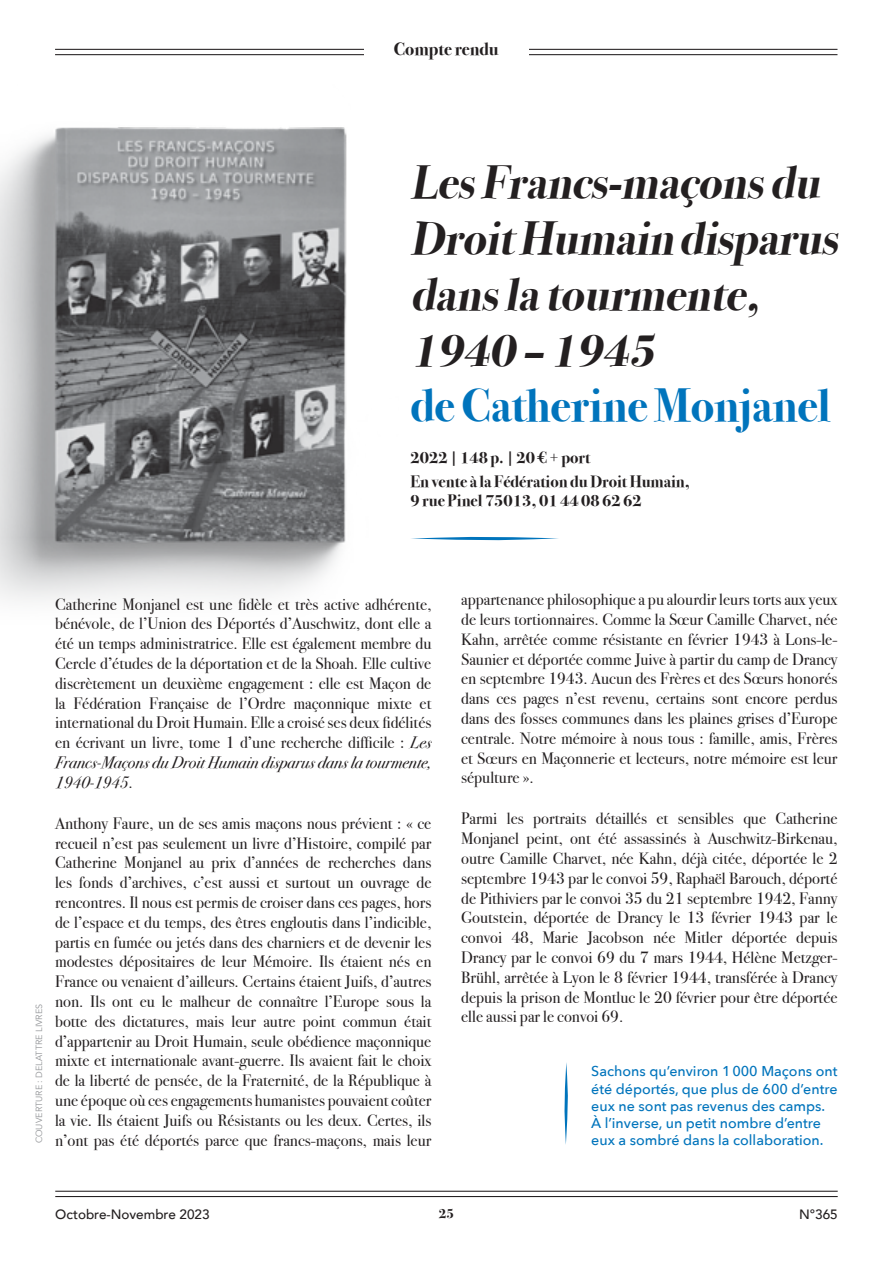
<style>
.page{position:relative;width:893px;height:1263px;background:#fff}
.page>*{position:absolute;margin:0;border:0;box-sizing:border-box;transform-origin:0 0}
.t1{font:italic 700 46.5px/55.8px "Bodoni Svty Two ITCTT";color:#231f20}
.t2{font:700 46.5px "Bodoni Svty Two ITCTT";letter-spacing:-.005em;color:#0074bc}
.t3{font:700 18px "Bodoni Svty Two OSITCTT";color:#231f20}
.t4{font:16.5px/19.8px "Bodoni Svty Two ITCTT";color:#231f20;text-align:justify}
.t5{font:700 16.5px/24px "Bodoni Svty Two ITCTT";color:#231f20}
.t6{font:500 14.25px/17.1px "Avenir Next";color:#0074bc}
.t7{font:500 13.5px "Avenir";color:#231f20}
.t8{font:700 13.5px "Bodoni Svty Two ITCTT";color:#231f20}
.t9{font:9px "Avenir";color:#939598}
.s1{font-style:italic}
</style>
<div class="page">
<hr style="left:55px;top:1191px;width:783px;height:1px;background:#231f20">
<hr style="left:55px;top:1196px;width:783px;height:1px;background:#231f20">
<hr style="left:55px;top:49px;width:782px;height:1px;background:#231f20">
<hr style="left:55px;top:54px;width:782px;height:1px;background:#231f20">
<img style="left:0;top:127px;width:347px;height:474px">
<div style="left:364px;top:39px;width:164px;height:21px;background:#fff"></div>
<svg style="left:411px;top:536px;width:148px;height:5px"></svg>
<svg style="left:564px;top:1063px;width:4px;height:81px"></svg>
<p class="t3" style="left:394px;top:39px;width:106px">Compte rendu</p>
<h1 class="t1" style="left:410px;top:151px;width:441px">LesFrancs-maçonsdu<br>DroitHumain disp arus danslatourmente,<br>1940 –1945</h1>
<h1 class="t2" style="left:410px;top:367px;width:422px">de Catherine Monjanel</h1>
<p class="t5" style="left:410px;top:444px;width:281px">2022 | 148 p. | 20€ + port<br>En vente à la Fédération du Droit Humain,</p>
<p class="t5" style="left:410px;top:487px;width:233px">9 rue Pinel 75013, 01 44 08 62 62</p>
<p class="t9" style="left:34px;top:1143px;width:141px;rotate:-90deg">COUVERTURE : DELATTRE LIVRES</p>
<p class="t4" style="left:55px;top:592px;width:378px">Catherine Monjanel est une fidèle et très active adhérente, bénévole, de l’Union des Déportés d’Auschwitz, dont elle a été un temps administratrice. Elle est également membre du Cercle d’études de la déportation et de la Shoah. Elle cultive discrètement un deuxième engagement : elle est Maçon de la Fédération Française de l’Ordre maçonnique mixte et international du Droit Humain. Elle a croisé ses deux fidélités en écrivant un livre, tome 1 d’une recherche difficile : <span class="s1">Les Francs-Maçons du Droit Humain disparus dans la tourmente, 1940-1945</span>.</p>
<p class="t4" style="left:55px;top:811px;width:378px">Anthony Faure, un de ses amis maçons nous prévient : « ce recueil n’est pas seulement un livre d’Histoire, compilé par Catherine Monjanel au prix d’années de recherches dans les fonds d’archives, c’est aussi et surtout un ouvrage de rencontres. Il nous est permis de croiser dans ces pages, hors de l’espace et du temps, des êtres engloutis dans l’indicible, partis en fumée ou jetés dans des charniers et de devenir les modestes dépositaires de leur Mémoire. Ils étaient nés en France ou venaient d’ailleurs. Certains étaient Juifs, d’autres non. Ils ont eu le malheur de connaître l’Europe sous la botte des dictatures, mais leur autre point commun était d’appartenir au Droit Humain, seule obédience maçonnique mixte et internationale avant-guerre. Ils avaient fait le choix de la liberté de pensée, de la Fraternité, de la République à une époque où ces engagements humanistes pouvaient coûter la vie. Ils étaient Juifs ou Résistants ou les deux. Certes, ils n’ont pas été déportés parce que francs-maçons, mais leur</p>
<p class="t4" style="left:461px;top:588px;width:378px">appartenance philosophique a pu alourdir leurs torts aux yeux de leurs tortionnaires. Comme la Sœur Camille Charvet, née Kahn, arrêtée comme résistante en février 1943 à Lons-le-Saunier et déportée comme Juive à partir du camp de Drancy en septembre 1943. Aucun des Frères et des Sœurs honorés dans ces pages n’est revenu, certains sont encore perdus dans des fosses communes dans les plaines grises d’Europe centrale. Notre mémoire à nous tous : famille, amis, Frères et Sœurs en Maçonnerie et lecteurs, notre mémoire est leur sépulture ».</p>
<p class="t4" style="left:461px;top:807px;width:378px">Parmi les portraits détaillés et sensibles que Catherine Monjanel peint, ont été assassinés à Auschwitz‑Birkenau, outre Camille Charvet, née Kahn, déjà citée, déportée le 2 septembre 1943 par le convoi 59, Raphaël Barouch, déporté de Pithiviers par le convoi 35 du 21 septembre 1942, Fanny Goutstein, déportée de Drancy le 13 février 1943 par le convoi 48, Marie Jacobson née Mitler déportée depuis Drancy par le convoi 69 du 7 mars 1944, Hélène Metzger-Brühl, arrêtée à Lyon le 8 février 1944, transférée à Drancy depuis la prison de Montluc le 20 février pour être déportée elle aussi par le convoi 69.</p>
<p class="t6" style="left:591px;top:1062px;width:248px">Sachons qu’environ 1000 Maçons ont été déportés, que plus de 600 d’entre eux ne sont pas revenus des camps.<br>À l’inverse, un petit nombre d’entre eux a sombré dans la collaboration.</p>
<p class="t7" style="left:55px;top:1202px;width:156px">Octobre-Novembre 2023</p>
<p class="t8" style="left:439px;top:1202px;width:17px">25</p>
<p class="t7" style="left:799px;top:1202px;width:40px">N°365</p>
</div>
